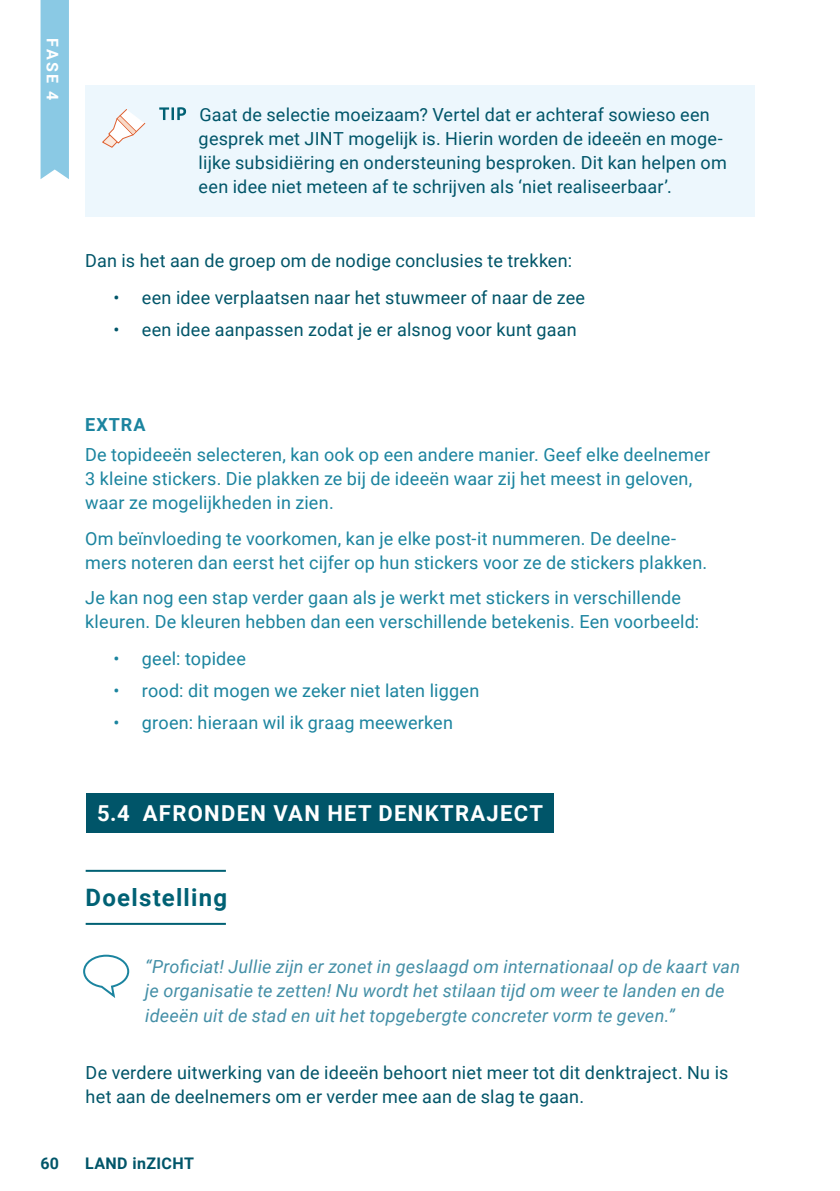
<style>
.page{position:relative;width:840px;height:1191px;background:#fff}
.page>*{position:absolute;margin:0;border:0;box-sizing:border-box;transform-origin:0 0}
.t1{font:700 24px "Roboto";letter-spacing:.05em;color:#006174}
.t2{font:700 22px "Roboto";letter-spacing:.06em;color:#fff}
.t3{font:18px/24px "Roboto";letter-spacing:.01em;color:#1b849f}
.t4{font:18px/24px "Roboto";letter-spacing:.01em;color:#005569}
.t5{font:italic 18px/24px "Roboto";letter-spacing:.01em;color:#448fa7}
.t6{font:700 18px "Roboto";letter-spacing:.06em;color:#1b849f}
.t7{font:700 16px "Roboto";letter-spacing:.025em;color:#005569}
.t8{font:700 16px "Roboto";color:#fff}
</style>
<div class="page">
<div style="left:41px;top:0;width:28px;height:179px;background:#8ac9e4"></div>
<div style="left:86px;top:793px;width:467px;height:39px;background:#005569"></div>
<hr style="left:86px;top:870px;width:140px;height:2px;background:#006174">
<hr style="left:86px;top:923px;width:140px;height:2px;background:#006174">
<svg style="left:83px;top:954px;width:47px;height:44px"></svg>
<div style="left:85px;top:85px;width:669px;height:132px;background:#edf7fd"></div>
<svg style="left:102px;top:109px;width:44px;height:39px"></svg>
<svg style="left:159px;top:107px;width:27px;height:13px"></svg>
<p class="t8" style="left:64px;top:38px;width:63px;rotate:90deg">FASE 4</p>
<p class="t4" style="left:198px;top:102px;width:529px">Gaat de selectie moeizaam? Vertel dat er achteraf sowieso een gesprek met JINT mogelijk is. Hierin worden de ideeën en moge&shy;lijke subsidiëring en ondersteuning besproken. Dit kan helpen om een idee niet meteen af te schrijven als ‘niet realiseerbaar’.</p>
<p class="t4" style="left:85px;top:248px;width:488px">Dan is het aan de groep om de nodige conclusies te trekken:</p>
<p class="t4" style="left:113px;top:285px;width:473px">• een idee verplaatsen naar het stuwmeer of naar de zee</p>
<p class="t4" style="left:113px;top:316px;width:464px">• een idee aanpassen zodat je er alsnog voor kunt gaan</p>
<p class="t6" style="left:85px;top:412px;width:62px">EXTRA</p>
<p class="t3" style="left:85px;top:442px;width:626px">De topideeën selecteren, kan ook op een andere manier. Geef elke deelnemer<br>3 kleine stickers. Die plakken ze bij de ideeën waar zij het meest in geloven, waar ze mogelijkheden in zien.</p>
<p class="t3" style="left:85px;top:526px;width:623px">Om beïnvloeding te voorkomen, kan je elke post-it nummeren. De deelne&shy;mers noteren dan eerst het cijfer op hun stickers voor ze de stickers plakken.</p>
<p class="t3" style="left:85px;top:585px;width:615px">Je kan nog een stap verder gaan als je werkt met stickers in verschillende kleuren. De kleuren hebben dan een verschillende betekenis. Een voorbeeld:</p>
<p class="t3" style="left:113px;top:646px;width:134px">• geel: topidee</p>
<p class="t3" style="left:113px;top:678px;width:367px">• rood: dit mogen we zeker niet laten liggen</p>
<p class="t3" style="left:113px;top:709px;width:341px">• groen: hieraan wil ik graag meewerken</p>
<p class="t2" style="left:97px;top:798px;width:447px">5.4 AFRONDEN VAN HET DENKTRAJECT</p>
<h1 class="t1" style="left:86px;top:880px;width:143px">Doelstelling</h1>
<p class="t5" style="left:145px;top:954px;width:596px">“Proficiat! Jullie zijn er zonet in geslaagd om internationaal op de kaart van je organisatie te zetten! Nu wordt het stilaan tijd om weer te landen en de ideeën uit de stad en uit het topgebergte concreter vorm te geven.”</p>
<p class="t4" style="left:86px;top:1060px;width:644px">De verdere uitwerking van de ideeën behoort niet meer tot dit denktraject. Nu is het aan de deelnemers om er verder mee aan de slag te gaan.</p>
<p class="t7" style="left:41px;top:1152px;width:20px">60</p>
<p class="t7" style="left:85px;top:1152px;width:110px">LAND inZICHT</p>
</div>
